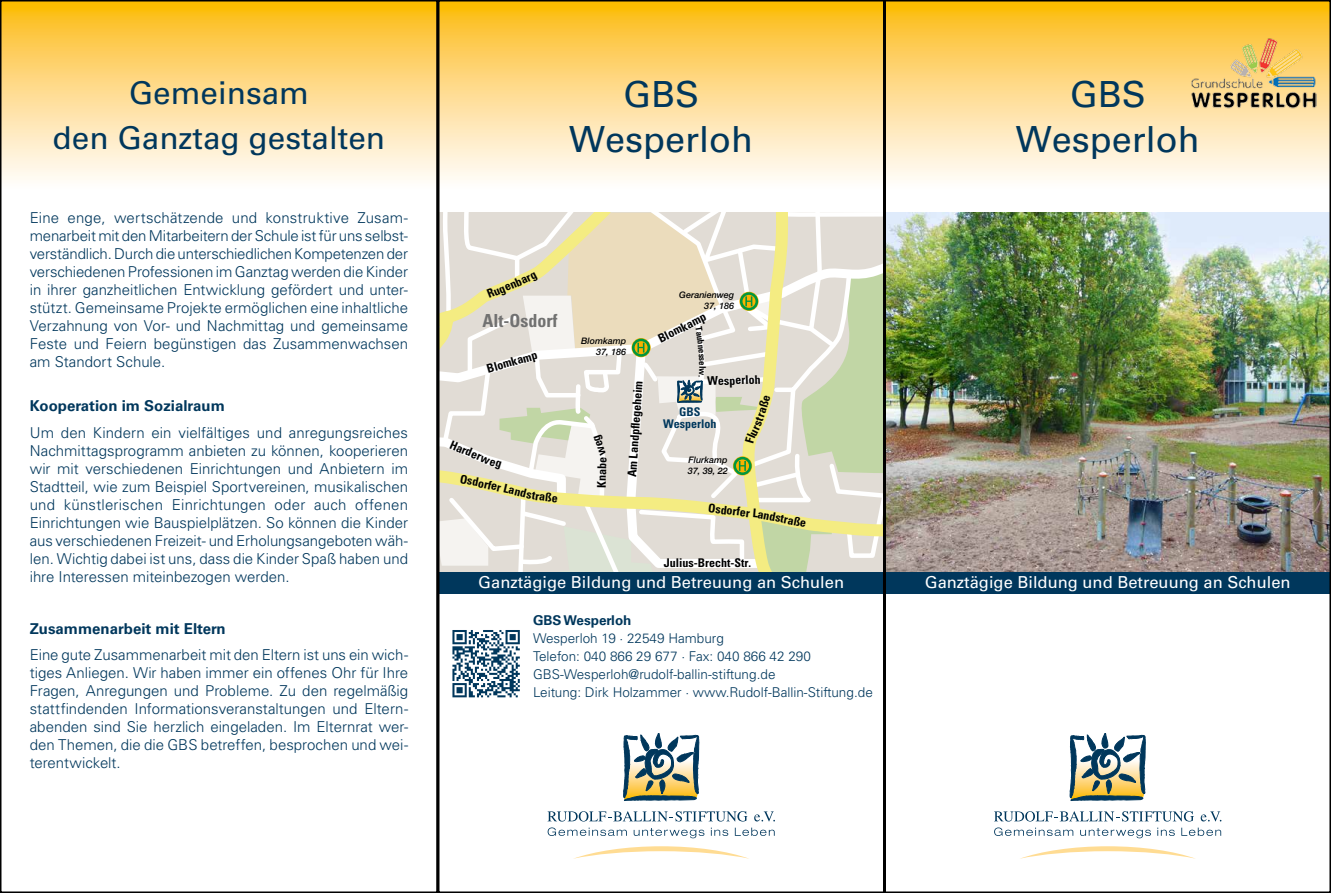
<style>
.page{position:relative;width:1331px;height:893px;background:#fff}
.page>*{position:absolute;margin:0;border:0;box-sizing:border-box;transform-origin:0 0}
.t1{font:36px/45px "Univers LT Std";color:#00375c;text-align:center}
.t2{font:31.5px/45px "Univers LT Std";color:#00375c;text-align:center}
.t3{font:700 condensed 18px "Univers LT Std";color:#717171}
.t4{font:16.5px "Univers LT Std";color:#fff}
.t5{font:300 15px/18px "Univers LT Std";color:#00375c;text-align:justify}
.t6{font:700 15px "Univers LT Std";color:#00375c}
.t7{font:300 13.5px/18px "Univers LT Std";color:#00375c}
.t8{font:700 13.5px "Univers LT Std";color:#00375c}
.t9{font:700 condensed 12px "Univers LT Std";color:#000}
.t10{font:700 condensed 12px/12px "Univers LT Std";color:#00375c;text-align:center}
.t11{font:italic 500 9px/10.8px "Helvetica Neue LT Std";color:#000;text-align:right}
.t12{font:700 condensed 9px "Univers LT Std";color:#000}
</style>
<div class="page">
<svg style="left:3px;top:3px;width:1325px;height:177px;background:#fddb8a"></svg>
<img style="left:887px;top:213px;width:441px;height:359px">
<svg style="left:452px;top:630px;width:68px;height:67px"></svg>
<img style="left:1191px;top:38px;width:126px;height:70px">
<div style="left:884px;top:572px;width:447px;height:22px;background:#00375c"></div>
<svg style="left:1020px;top:846px;width:175px;height:13px"></svg>
<svg style="left:1070px;top:733px;width:76px;height:68px"></svg>
<svg style="left:994px;top:811px;width:200px;height:10px"></svg>
<svg style="left:1201px;top:811px;width:20px;height:10px"></svg>
<svg style="left:994px;top:827px;width:227px;height:11px"></svg>
<div style="left:438px;top:572px;width:446px;height:22px;background:#00375c"></div>
<svg style="left:574px;top:846px;width:175px;height:13px"></svg>
<svg style="left:623px;top:733px;width:76px;height:68px"></svg>
<svg style="left:547px;top:811px;width:200px;height:10px"></svg>
<svg style="left:754px;top:811px;width:21px;height:10px"></svg>
<svg style="left:548px;top:827px;width:227px;height:11px"></svg>
<div style="left:884px;top:0;width:447px;height:893px;border:2px solid #000"></div>
<div style="left:0;top:0;width:438px;height:893px;border:2px solid #000"></div>
<svg style="left:438px;top:213px;width:446px;height:359px"></svg>
<h2 class="t2" style="left:53px;top:70px;width:334px">Gemeinsam<br>den Ganztag gestalten</h2>
<p class="t5" style="left:30px;top:209px;width:380px">Eine enge, wertschätzende und konstruktive Zusam&shy;menarbeit mit den Mitarbeitern der Schule ist für uns selbst&shy;verständlich. Durch die unterschiedlichen Kompetenzen der verschiedenen Professionen im Ganztag werden die Kinder in ihrer ganzheitlichen Entwicklung gefördert und unter&shy;stützt. Gemeinsame Projekte ermöglichen eine inhaltliche Verzahnung von Vor- und Nachmittag und gemeinsame Feste und Feiern begünstigen das Zusammenwachsen am Standort Schule.</p>
<p class="t6" style="left:30px;top:397px;width:197px">Kooperation im Sozialraum</p>
<p class="t5" style="left:30px;top:423px;width:380px">Um den Kindern ein vielfältiges und anregungsreiches Nachmittagsprogramm anbieten zu können, kooperieren wir mit verschiedenen Einrichtungen und Anbietern im Stadtteil, wie zum Beispiel Sportvereinen, musikalischen und künstlerischen Einrichtungen oder auch offenen Einrichtungen wie Bauspielplätzen. So können die Kinder aus verschiedenen Freizeit- und Erholungsangeboten wäh&shy;len. Wichtig dabei ist uns, dass die Kinder Spaß haben und ihre Interessen miteinbezogen werden.</p>
<p class="t6" style="left:30px;top:620px;width:197px">Zusammenarbeit mit Eltern</p>
<p class="t5" style="left:30px;top:646px;width:380px">Eine gute Zusammenarbeit mit den Eltern ist uns ein wich&shy;tiges Anliegen. Wir haben immer ein offenes Ohr für Ihre Fragen, Anregungen und Probleme. Zu den regelmäßig stattfindenden Informationsveranstaltungen und Eltern&shy;abenden sind Sie herzlich eingeladen. Im Elternrat wer&shy;den Themen, die die GBS betreffen, besprochen und wei&shy;terentwickelt.</p>
<h1 class="t1" style="left:569px;top:72px;width:186px">GBS<br>Wesperloh</h1>
<h1 class="t1" style="left:1016px;top:72px;width:186px">GBS<br>Wesperloh</h1>
<p class="t3" style="left:482px;top:310px;width:76px">Alt-Osdorf</p>
<p class="t9" style="left:485px;top:362px;width:53px;rotate:-16deg">Blomkamp</p>
<p class="t9" style="left:453px;top:437px;width:44px;rotate:23deg">Harderw</p>
<p class="t9" style="left:474px;top:474px;width:21px;rotate:12deg">dorf</p>
<p class="t11" style="left:581px;top:336px;width:47px">Blomkamp<br>37, 186</p>
<p class="t9" style="left:594px;top:488px;width:32px;rotate:-89deg">Knabe</p>
<p class="t9" style="left:624px;top:476px;width:98px;rotate:-86deg">Am Landpfl egeheim</p>
<p class="t11" style="left:679px;top:289px;width:57px">Geranienweg<br>37, 186</p>
<p class="t9" style="left:655px;top:332px;width:54px;rotate:-26deg">Blomkamp</p>
<p class="t12" style="left:708px;top:366px;width:4px;rotate:90deg">l</p>
<p class="t9" style="left:707px;top:374px;width:55px;rotate:-2deg">Wesperloh</p>
<p class="t10" style="left:663px;top:405px;width:55px">GBS<br>Wesperloh</p>
<p class="t11" style="left:688px;top:454px;width:42px;text-align:left">Flurkamp<br>37, 39, 22</p>
<p class="t9" style="left:709px;top:500px;width:43px;rotate:7deg">Osdorfer</p>
<p class="t9" style="left:664px;top:556px;width:89px">Julius-Brecht-Str.</p>
<p class="t4" style="left:478px;top:573px;width:367px">Ganztägige Bildung und Betreuung an Schulen</p>
<p class="t4" style="left:925px;top:573px;width:367px">Ganztägige Bildung und Betreuung an Schulen</p>
<p class="t8" style="left:533px;top:613px;width:100px">GBS Wesperloh</p>
<p class="t7" style="left:533px;top:630px;width:341px">Wesperloh 19 · 22549 Hamburg<br>Telefon: 040 866 29 677 · Fax: 040 866 42 290<br>GBS-Wesperloh@rudolf-ballin-stiftung.de<br>Leitung: Dirk Holzammer · www.Rudolf-Ballin-Stiftung.de</p>
</div>
